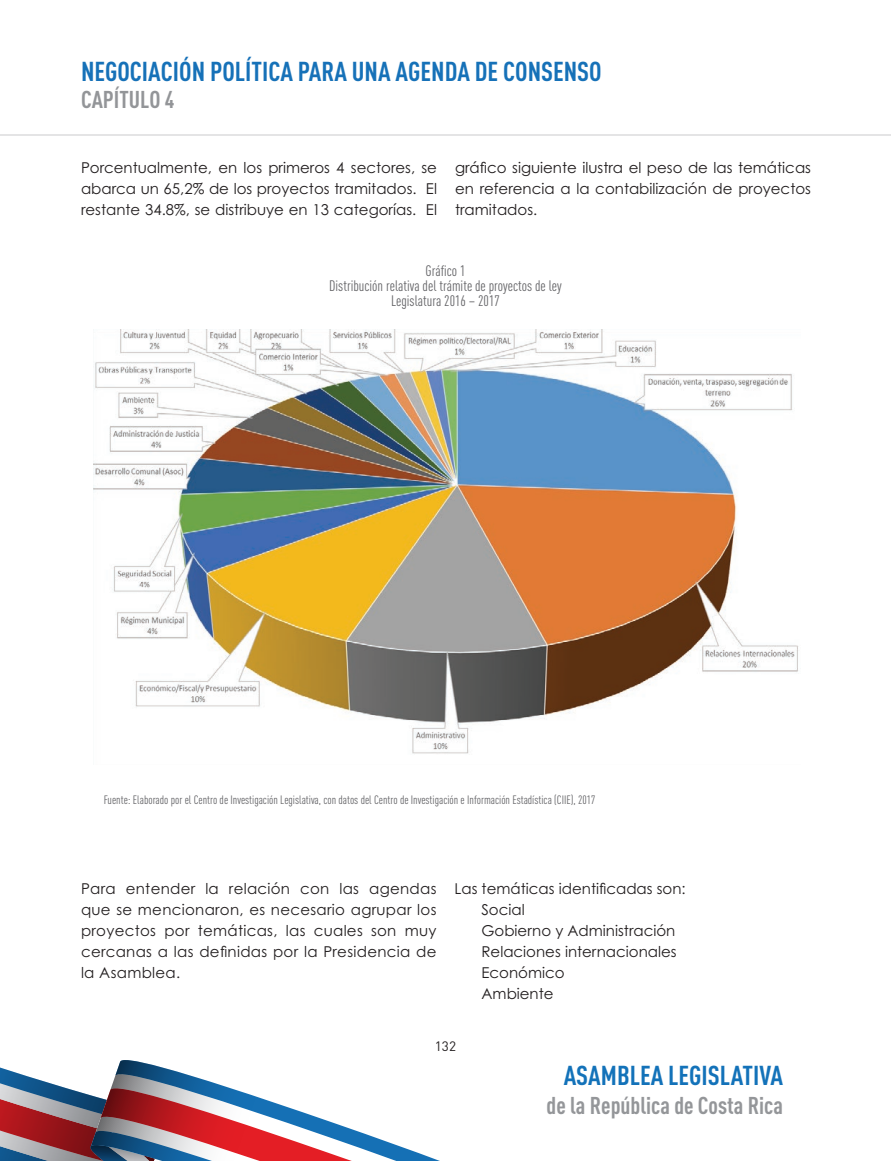
<style>
.page{position:relative;width:891px;height:1161px;background:#fff}
.page>*{position:absolute;margin:0;border:0;box-sizing:border-box;transform-origin:0 0}
.t1{font:700 27px "FFDIN Pro Cond";color:#1671b8}
.t2{font:700 27px "FFDIN Pro Cond";color:#1372b9}
.t3{font:700 24px "FFDIN Pro Cond";color:#949699}
.t4{font:700 24px "FFDIN Pro Cond";color:#939598}
.t5{font:15px/21px "Century Gothic Std";color:#231f20;text-align:justify}
.t6{font:15px/15px "FFDIN Pro Cond";color:#636366;text-align:center}
.t7{font:13.5px "DIN Pro";color:#231f20}
.t8{font:12px "FFDIN Pro Cond";color:#636366}
</style>
<div class="page">
<svg style="left:0;top:1060px;width:440px;height:101px"></svg>
<hr style="left:0;top:135px;width:891px;height:1px;background:#939598">
<svg style="left:94px;top:329px;width:704px;height:425px"></svg>
<h1 class="t1" style="left:81px;top:51px;width:522px">NEGOCIACIÓN POLÍTICA PARA UNA AGENDA DE CONSENSO</h1>
<h2 class="t4" style="left:81px;top:81px;width:95px">CAPÍTULO 4</h2>
<p class="t5" style="left:81px;top:157px;width:358px">Porcentualmente, en los primeros 4 sectores, se abarca un 65,2% de los proyectos tramitados. El restante 34.8%, se distribuye en 13 categorías. El</p>
<p class="t5" style="left:455px;top:157px;width:358px">gráfico siguiente ilustra el peso de las temáticas en referencia a la contabilización de proyectos tramitados.</p>
<p class="t6" style="left:329px;top:262px;width:234px">Gráfico 1<br>Distribución relativa del trámite de proyectos de ley<br>Legislatura 2016 – 2017</p>
<p class="t8" style="left:104px;top:791px;width:493px">Fuente: Elaborado por el Centro de Investigación Legislativa, con datos del Centro de Investigación e Información Estadística (CIIE), 2017</p>
<p class="t5" style="left:81px;top:878px;width:357px">Para entender la relación con las agendas que se mencionaron, es necesario agrupar los proyectos por temáticas, las cuales son muy cercanas a las definidas por la Presidencia de la Asamblea.</p>
<p class="t5" style="left:482px;top:878px;width:206px;text-align:left;text-indent:-27px">Las temáticas identificadas son:<br>Social<br>Gobierno y Administración<br>Relaciones internacionales<br>Económico<br>Ambiente</p>
<p class="t7" style="left:435px;top:1037px;width:23px">132</p>
<h1 class="t2" style="left:564px;top:1055px;width:221px">ASAMBLEA LEGISLATIVA</h1>
<h2 class="t3" style="left:547px;top:1088px;width:238px">de la República de Costa Rica</h2>
</div>
